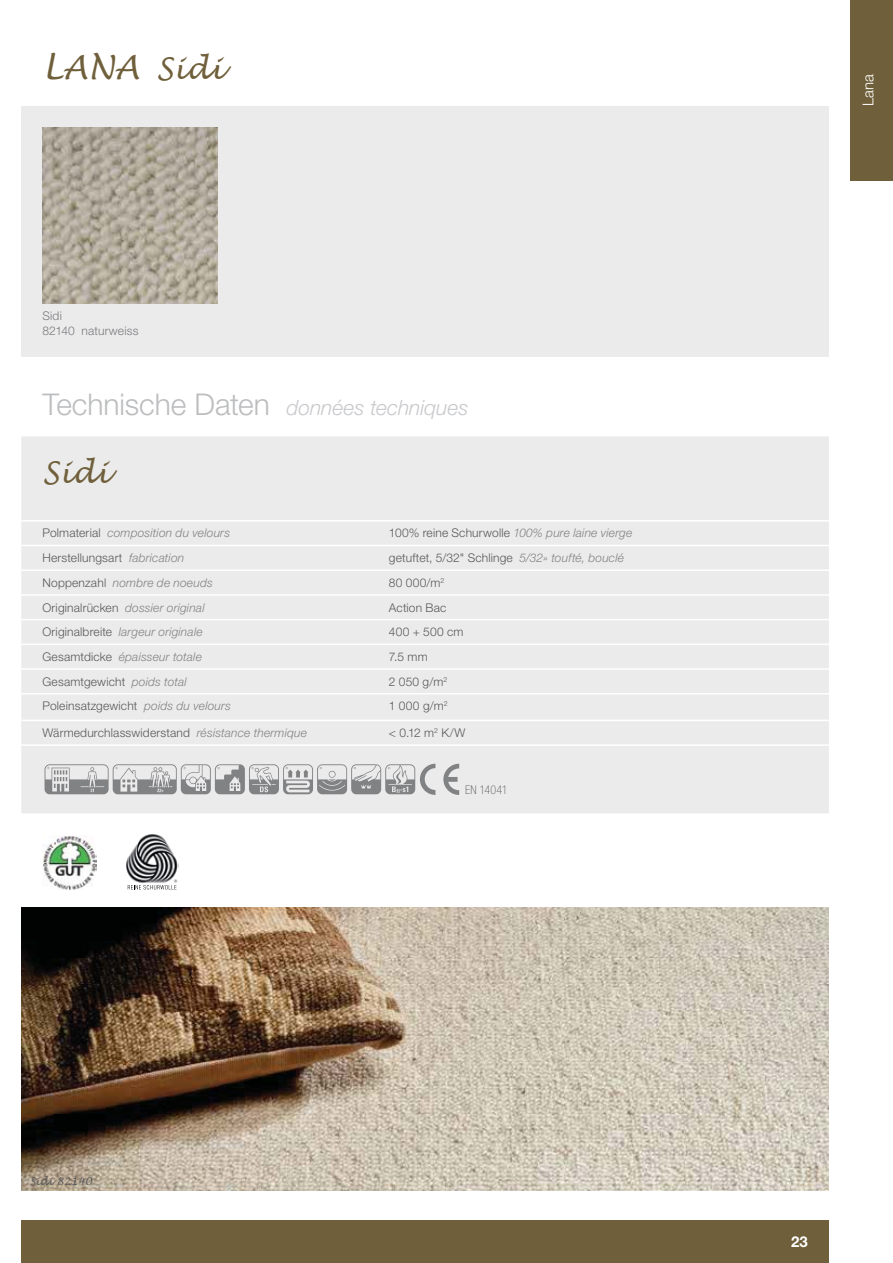
<style>
.page{position:relative;width:893px;height:1263px;background:#fff}
.page>*{position:absolute;margin:0;border:0;box-sizing:border-box;transform-origin:0 0}
.t1{font:italic 33px "Lucida Handwriting";color:#6f5f3a}
.t2{font:italic 30px "Lucida Handwriting";color:#6f5f3a}
.t3{font:italic 300 21px "Helvetica Neue LT Std";letter-spacing:-.005em;color:#c8c9cc}
.t4{font:300 15px "Helvetica Neue LT Std";color:#fff}
.t5{font:700 15px "Helvetica Neue LT Std";color:#fff}
.t6{font:300 12px "Helvetica Neue LT Std";letter-spacing:.015em;color:#58585a}
.t7{font:italic 300 12px "Helvetica Neue LT Std";letter-spacing:.015em;color:#818284}
.t8{font:300 12px/15px "Helvetica Neue LT Std";letter-spacing:.015em;color:#797b7d}
.t9{font:100 condensed 12px "Helvetica Neue LT";letter-spacing:.015em;color:#58585a}
.t10{font:italic 10.5px "Lucida Handwriting";color:#58585a}
.s1{font-size:30px}
.s2{font-style:normal;font-size:30px;color:#bcbdbf}
.s3{font-style:normal;color:#58585a}
.s4{font-style:italic;color:#818284}
</style>
<div class="page">
<div style="left:21px;top:1220px;width:808px;height:43px;background:#6f5f3a"></div>
<div style="left:850px;top:0;width:43px;height:181px;background:#6f5f3a"></div>
<div style="left:21px;top:436px;width:808px;height:377px;background:#ecebec"></div>
<hr style="left:21px;top:594px;width:808px;height:2px;background:#fff">
<hr style="left:21px;top:619px;width:808px;height:1px;background:#fff">
<hr style="left:21px;top:644px;width:808px;height:1px;background:#fff">
<hr style="left:21px;top:668px;width:808px;height:2px;background:#fff">
<hr style="left:21px;top:693px;width:808px;height:2px;background:#fff">
<hr style="left:21px;top:720px;width:808px;height:1px;background:#fff">
<hr style="left:21px;top:520px;width:808px;height:2px;background:#fff">
<hr style="left:21px;top:545px;width:808px;height:1px;background:#fff">
<hr style="left:21px;top:569px;width:808px;height:2px;background:#fff">
<hr style="left:21px;top:744px;width:808px;height:2px;background:#fff">
<img style="left:43px;top:836px;width:53px;height:54px">
<img style="left:126px;top:834px;width:53px;height:52px">
<svg style="left:128px;top:885px;width:48px;height:5px"></svg>
<div style="left:21px;top:107px;width:808px;height:250px;background:#ecebec"></div>
<img style="left:43px;top:128px;width:175px;height:175px">
<img style="left:21px;top:908px;width:808px;height:283px">
<div style="left:45px;top:764px;width:414px;height:31px;background:#ecebec"></div>
<h1 class="t1" style="left:43px;top:46px;width:182px">LANA <span class="s1">Sidi</span></h1>
<p class="t8" style="left:43px;top:309px;width:97px">Sidi<br>82140 naturweiss</p>
<h3 class="t3" style="left:43px;top:400px;width:427px"><span class="s2">Technische Daten</span> données techniques</h3>
<h2 class="t2" style="left:43px;top:453px;width:69px">Sidi</h2>
<p class="t7" style="left:43px;top:529px;width:189px"><span class="s3">Polmaterial</span> composition du velours</p>
<p class="t6" style="left:389px;top:529px;width:245px">100% reine Schurwolle <span class="s4">100% pure laine vierge</span></p>
<p class="t6" style="left:43px;top:554px;width:143px">Herstellungsart <span class="s4">fabrication</span></p>
<p class="t6" style="left:389px;top:554px;width:237px">getuftet, 5/32" Schlinge <span class="s4">5/32» toufté, bouclé</span></p>
<p class="t7" style="left:43px;top:578px;width:172px"><span class="s3">Noppenzahl</span> nombre de noeuds</p>
<p class="t6" style="left:389px;top:578px;width:57px">80 000/m<sup>2</sup></p>
<p class="t7" style="left:43px;top:603px;width:164px"><span class="s3">Originalrücken</span> dossier original</p>
<p class="t6" style="left:389px;top:603px;width:59px">Action Bac</p>
<p class="t7" style="left:43px;top:628px;width:162px"><span class="s3">Originalbreite</span> largeur originale</p>
<p class="t6" style="left:389px;top:628px;width:76px">400 + 500 cm</p>
<p class="t7" style="left:43px;top:652px;width:161px"><span class="s3">Gesamtdicke</span> épaisseur totale</p>
<p class="t6" style="left:389px;top:652px;width:40px">7.5 mm</p>
<p class="t6" style="left:43px;top:677px;width:146px">Gesamtgewicht <span class="s4">poids total</span></p>
<p class="t6" style="left:389px;top:677px;width:60px">2 050 g/m<sup>2</sup></p>
<p class="t6" style="left:43px;top:702px;width:190px">Poleinsatzgewicht <span class="s4">poids du velours</span></p>
<p class="t6" style="left:389px;top:702px;width:60px">1 000 g/m<sup>2</sup></p>
<p class="t6" style="left:43px;top:728px;width:266px">Wärmedurchlasswiderstand <span class="s4">résistance thermique</span></p>
<p class="t6" style="left:389px;top:728px;width:78px">&lt; 0.12 m<sup>2</sup> K/W</p>
<p class="t10" style="left:30px;top:1174px;width:64px">Sidi 82140</p>
<p class="t9" style="left:465px;top:783px;width:44px">EN 14041</p>
<p class="t4" style="left:863px;top:106px;width:33px;rotate:-90deg">Lana</p>
<p class="t5" style="left:791px;top:1233px;width:18px">23</p>
</div>
